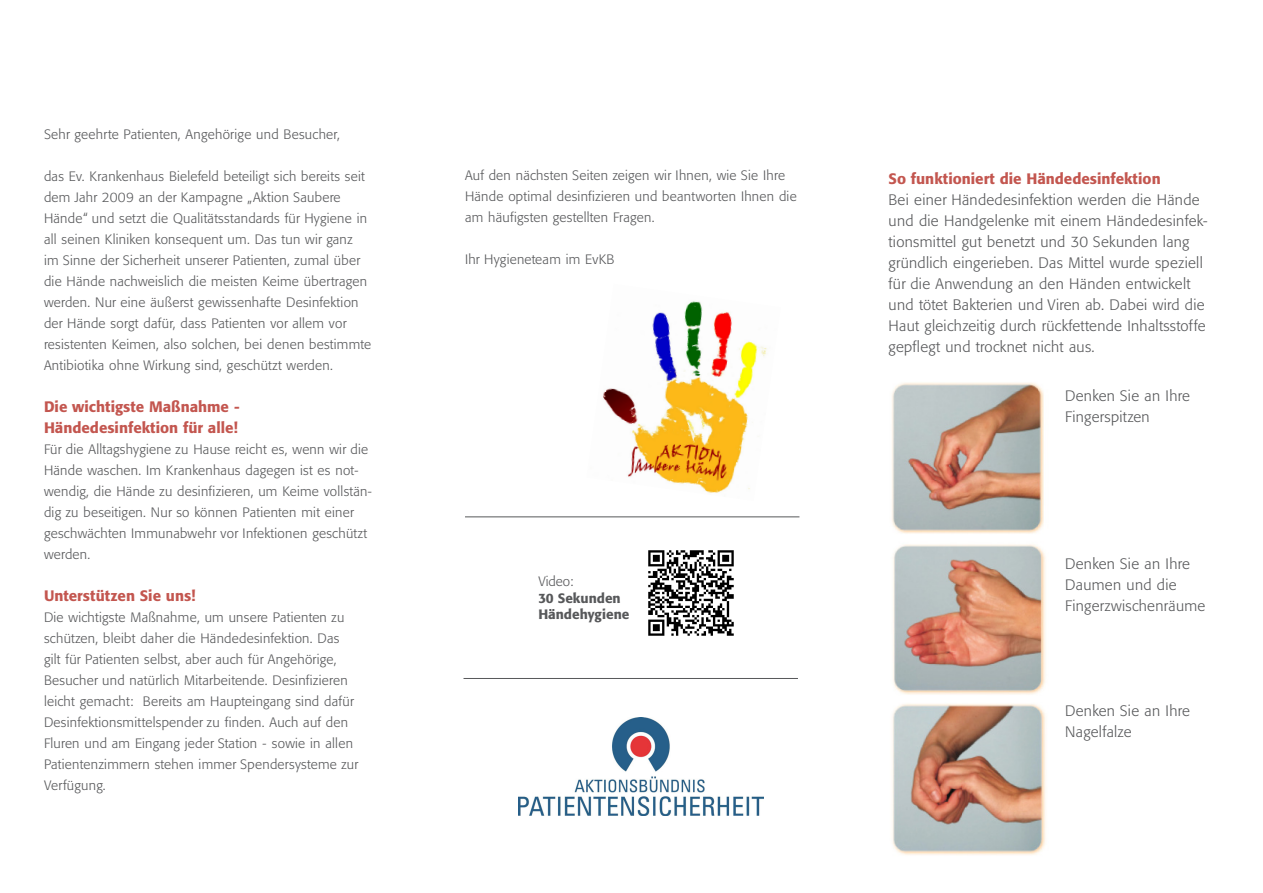
<style>
.page{position:relative;width:1263px;height:893px;background:#fff}
.page>*{position:absolute;margin:0;border:0;box-sizing:border-box;transform-origin:0 0}
.t1{font:300 15px/21px "Formata BQ";letter-spacing:.02em;color:#57585a}
.t2{font:500 15px/21px "Formata BQ";color:#c3564f}
.t3{font:300 13.5px/21px "Formata BQ";letter-spacing:.02em;color:#57585a}
.t4{font:500 13.5px "Formata BQ";color:#57585a}
</style>
<div class="page">
<img style="left:603px;top:301px;width:164px;height:192px">
<img style="left:648px;top:550px;width:86px;height:86px">
<img style="left:892px;top:704px;width:154px;height:151px">
<img style="left:892px;top:382px;width:154px;height:313px">
<img style="left:518px;top:718px;width:246px;height:97px">
<hr style="left:465px;top:516px;width:334px;height:1px;background:#57585a">
<hr style="left:463px;top:678px;width:335px;height:1px;background:#57585a">
<p class="t3" style="left:44px;top:124px;width:297px">Sehr geehrte Patienten, Angehörige und Besucher,</p>
<p class="t3" style="left:44px;top:166px;width:329px">das Ev. Krankenhaus Bielefeld beteiligt sich bereits seit dem Jahr 2009 an der Kampagne „Aktion Saubere Hände“ und setzt die Qualitätsstandards für Hygiene in all seinen Kliniken konsequent um. Das tun wir ganz<br>im Sinne der Sicherheit unserer Patienten, zumal über die Hände nachweislich die meisten Keime übertragen werden. Nur eine äußerst gewissenhafte Desinfektion der Hände sorgt dafür, dass Patienten vor allem vor resistenten Keimen, also solchen, bei denen bestimmte Antibiotika ohne Wirkung sind, geschützt werden.</p>
<p class="t2" style="left:44px;top:396px;width:197px">Die wichtigste Maßnahme -<br>Händedesinfektion für alle!</p>
<p class="t3" style="left:44px;top:439px;width:329px">Für die Alltagshygiene zu Hause reicht es, wenn wir die Hände waschen. Im Krankenhaus dagegen ist es not&shy;wendig, die Hände zu desinfizieren, um Keime vollstän&shy;dig zu beseitigen. Nur so können Patienten mit einer geschwächten Immunabwehr vor Infektionen geschützt werden.</p>
<p class="t2" style="left:44px;top:585px;width:153px">Unterstützen Sie uns!</p>
<p class="t3" style="left:44px;top:607px;width:316px">Die wichtigste Maßnahme, um unsere Patienten zu schützen, bleibt daher die Händedesinfektion. Das gilt für Patienten selbst, aber auch für Angehörige, Besucher und natürlich Mitarbeitende. Desinfizieren leicht gemacht: Bereits am Haupteingang sind dafür Desinfektionsmittelspender zu finden. Auch auf den Fluren und am Eingang jeder Station - sowie in allen Patientenzimmern stehen immer Spendersysteme zur Verfügung.</p>
<p class="t3" style="left:465px;top:165px;width:333px">Auf den nächsten Seiten zeigen wir Ihnen, wie Sie Ihre<br>Hände optimal desinfizieren und beantworten Ihnen die am häufigsten gestellten Fragen.</p>
<p class="t3" style="left:465px;top:249px;width:151px">Ihr Hygieneteam im EvKB</p>
<p class="t3" style="left:538px;top:571px;width:37px">Video:</p>
<p class="t4" style="left:538px;top:589px;width:84px">30 Sekunden</p>
<p class="t4" style="left:538px;top:606px;width:93px">Händehygiene</p>
<p class="t2" style="left:888px;top:168px;width:274px">So funktioniert die Händedesinfektion</p>
<p class="t1" style="left:888px;top:189px;width:320px">Bei einer Händedesinfektion werden die Hände und die Handgelenke mit einem Händedesinfek&shy;tionsmittel gut benetzt und 30 Sekunden lang gründlich eingerieben. Das Mittel wurde speziell für die Anwendung an den Händen entwickelt und tötet Bakterien und Viren ab. Dabei wird die Haut gleichzeitig durch rückfettende Inhaltsstoffe gepflegt und trocknet nicht aus.</p>
<p class="t1" style="left:1065px;top:385px;width:126px">Denken Sie an Ihre<br>Fingerspitzen</p>
<p class="t1" style="left:1065px;top:553px;width:142px">Denken Sie an Ihre<br>Daumen und die<br>Fingerzwischenräume</p>
<p class="t1" style="left:1065px;top:700px;width:126px">Denken Sie an Ihre<br>Nagelfalze</p>
</div>
